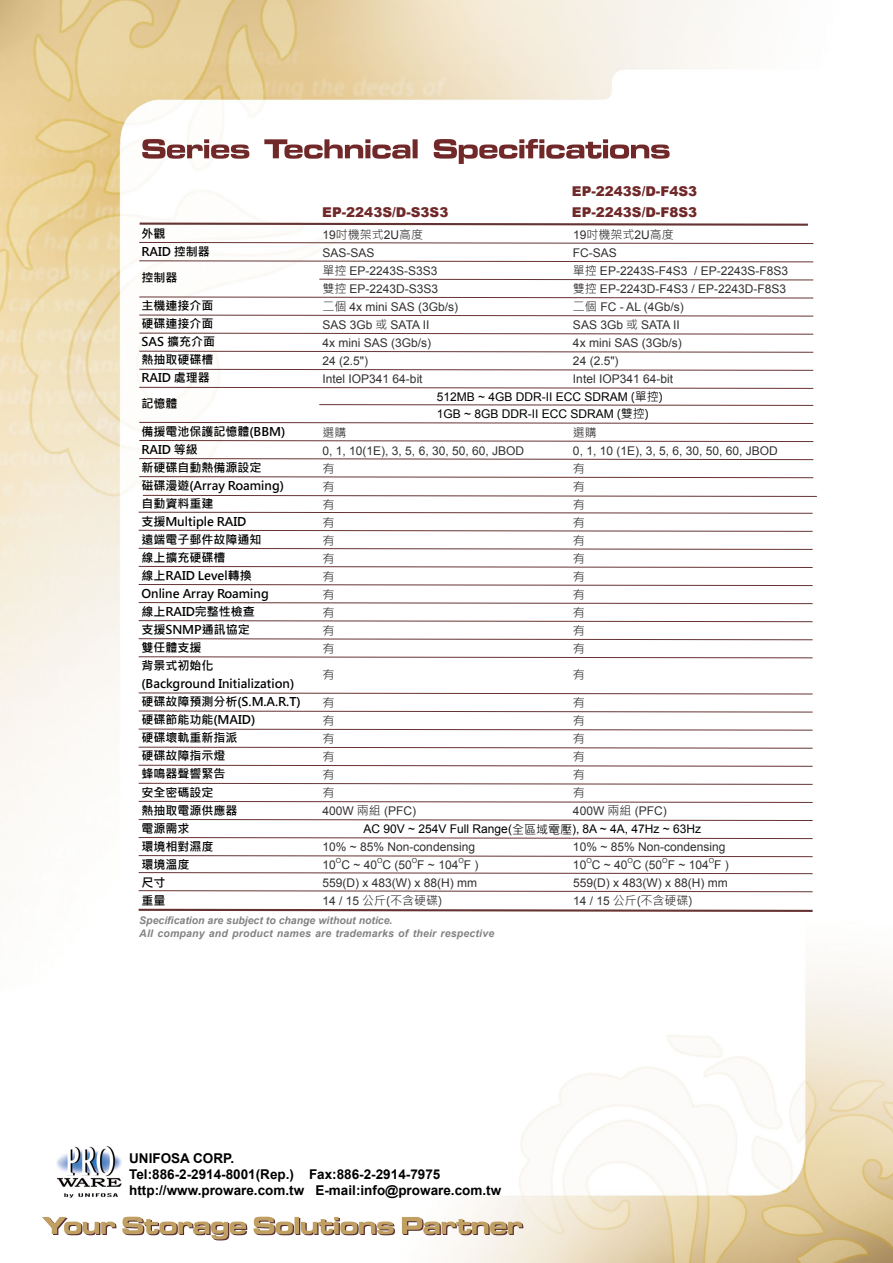
<style>
.page{position:relative;width:893px;height:1263px;background:#fff}
.page>*{position:absolute;margin:0;border:0;box-sizing:border-box;transform-origin:0 0}
.t1{font:700 13.5px/16.2px "Arial";color:#000}
.t2{font:900 13.5px/21.3px "Arial";color:#702829}
.t3{font:12px/18px "Arial";color:#33302f}
.t4{font:700 12px/18px "Microsoft Jheng Hei";color:#000}
.t5{font:12px/16.6px "Arial";color:#000}
.t6{font:12px/18px "Microsoft Jheng Hei";color:#33302f;text-align:justify}
.t7{font:italic 700 10.5px/12.6px "Arial";letter-spacing:.02em;color:#838281}
.t8{font:7.05px "Arial";color:#33302f}
.s1{font-family:"Arial"}
.s2{font-family:"Microsoft Jheng Hei"}
</style>
<div class="page">
<img style="left:0;top:0;width:893px;height:1263px">
<svg style="left:137px;top:221px;width:673px;height:6px"></svg>
<svg style="left:142px;top:139px;width:528px;height:25px"></svg>
<svg style="left:42px;top:1217px;width:481px;height:23px"></svg>
<svg style="left:138px;top:242px;width:676px;height:2px"></svg>
<svg style="left:138px;top:260px;width:676px;height:3px"></svg>
<svg style="left:318px;top:278px;width:496px;height:3px"></svg>
<svg style="left:138px;top:296px;width:676px;height:3px"></svg>
<svg style="left:138px;top:314px;width:676px;height:3px"></svg>
<svg style="left:138px;top:332px;width:676px;height:3px"></svg>
<svg style="left:138px;top:350px;width:676px;height:3px"></svg>
<svg style="left:138px;top:368px;width:676px;height:3px"></svg>
<svg style="left:138px;top:386px;width:676px;height:3px"></svg>
<svg style="left:318px;top:404px;width:496px;height:2px"></svg>
<svg style="left:138px;top:422px;width:676px;height:2px"></svg>
<svg style="left:138px;top:440px;width:676px;height:2px"></svg>
<svg style="left:138px;top:458px;width:676px;height:2px"></svg>
<svg style="left:138px;top:476px;width:676px;height:2px"></svg>
<svg style="left:138px;top:511px;width:675px;height:3px"></svg>
<svg style="left:138px;top:529px;width:675px;height:3px"></svg>
<svg style="left:138px;top:547px;width:675px;height:3px"></svg>
<svg style="left:138px;top:565px;width:675px;height:3px"></svg>
<svg style="left:138px;top:584px;width:675px;height:2px"></svg>
<svg style="left:138px;top:602px;width:675px;height:2px"></svg>
<svg style="left:138px;top:620px;width:675px;height:2px"></svg>
<svg style="left:138px;top:638px;width:675px;height:3px"></svg>
<svg style="left:138px;top:656px;width:675px;height:3px"></svg>
<svg style="left:138px;top:692px;width:675px;height:3px"></svg>
<svg style="left:138px;top:710px;width:675px;height:3px"></svg>
<svg style="left:138px;top:728px;width:675px;height:3px"></svg>
<svg style="left:138px;top:764px;width:675px;height:3px"></svg>
<svg style="left:138px;top:782px;width:675px;height:3px"></svg>
<svg style="left:138px;top:800px;width:675px;height:3px"></svg>
<svg style="left:138px;top:818px;width:675px;height:3px"></svg>
<svg style="left:138px;top:837px;width:675px;height:2px"></svg>
<svg style="left:138px;top:855px;width:675px;height:2px"></svg>
<svg style="left:138px;top:872px;width:675px;height:2px"></svg>
<svg style="left:138px;top:890px;width:675px;height:2px"></svg>
<svg style="left:138px;top:746px;width:675px;height:3px"></svg>
<svg style="left:137px;top:908px;width:678px;height:5px"></svg>
<svg style="left:142px;top:494px;width:676px;height:3px"></svg>
<img style="left:56px;top:1144px;width:67px;height:55px">
<p class="t2" style="left:322px;top:202px;width:128px">EP-2243S/D-S3S3</p>
<p class="t2" style="left:572px;top:180px;width:127px">EP-2243S/D-F4S3<br>EP-2243S/D-F8S3</p>
<p class="t4" style="left:141px;top:225px;width:70px">外觀<br>RAID 控制器</p>
<p class="t4" style="left:141px;top:268px;width:37px">控制器</p>
<p class="t4" style="left:141px;top:297px;width:75px">主機連接介面硬碟連接介面<br>SAS 擴充介面熱抽取硬碟槽<br>RAID 處理器</p>
<p class="t4" style="left:141px;top:394px;width:37px">記憶體</p>
<p class="t4" style="left:141px;top:423px;width:161px">備援電池保護記憶體(BBM)<br>RAID 等級<br>新硬碟自動熱備源設定<br>磁碟漫遊(Array Roaming)<br>自動資料重建<br>支援Multiple RAID<br>遠端電子郵件故障通知<br>線上擴充硬碟槽<br>線上RAID Level轉換<br>Online Array Roaming<br>線上RAID完整性檢查<br>支援SNMP通訊協定<br>雙任體支援<br>背景式初始化<br>(Background Initialization)硬碟故障預測分析(S.M.A.R.T)硬碟節能功能(MAID)<br>硬碟壞軌重新指派<br>硬碟故障指示燈<br>蜂鳴器聲響緊告<br>安全密碼設定<br>熱抽取電源供應器<br>電源需求<br>環境相對濕度<br>環境溫度<br>尺寸<br>重量</p>
<p class="t7" style="left:139px;top:915px;width:356px">Specification are subject to change without notice.<br>All company and product names are trademarks of their respective</p>
<p class="t6" style="left:573px;top:226px;width:102px"><span class="s1">19</span>吋機架式<span class="s1">2U</span>高度</p>
<p class="t3" style="left:573px;top:244px;width:217px">FC-SAS<br><span class="s2">單控</span> EP-2243S-F4S3 / EP-2243S-F8S3<span class="s2">雙控</span> EP-2243D-F4S3 / EP-2243D-F8S3<span class="s2">二個</span> FC - AL (4Gb/s)<br>SAS 3Gb <span class="s2">或</span> SATA II<br>4x mini SAS (3Gb/s)<br>24 (2.5")<br>Intel IOP341 64-bit</p>
<p class="t6" style="left:323px;top:226px;width:102px"><span class="s1">19</span>吋機架式<span class="s1">2U</span>高度</p>
<p class="t3" style="left:323px;top:244px;width:137px">SAS-SAS<br><span class="s2">單控</span> EP-2243S-S3S3<br><span class="s2">雙控</span> EP-2243D-S3S3<br><span class="s2">二個</span> 4x mini SAS (3Gb/s)<br>SAS 3Gb <span class="s2">或</span> SATA II<br>4x mini SAS (3Gb/s)<br>24 (2.5")<br>Intel IOP341 64-bit</p>
<p class="t5" style="left:437px;top:389px;width:227px">512MB ~ 4GB DDR-II ECC SDRAM <span class="s2">(單控)<br></span>1GB ~ 8GB DDR-II ECC SDRAM <span class="s2">(雙控)</span></p>
<p class="t6" style="left:573px;top:424px;width:25px">選購</p>
<p class="t3" style="left:573px;top:442px;width:206px">0, 1, 10 (1E), 3, 5, 6, 30, 50, 60, JBOD</p>
<p class="t6" style="left:573px;top:460px;width:13px">有有有有有有有有有有有</p>
<p class="t6" style="left:573px;top:665px;width:13px">有</p>
<p class="t6" style="left:573px;top:694px;width:13px">有有有有有有</p>
<p class="t3" style="left:573px;top:802px;width:95px">400W <span class="s2">兩組</span> (PFC)</p>
<p class="t3" style="left:573px;top:838px;width:154px">10% ~ 85% Non-condensing<br>10</p>
<p class="t6" style="left:323px;top:424px;width:25px">選購</p>
<p class="t3" style="left:323px;top:442px;width:203px">0, 1, 10(1E), 3, 5, 6, 30, 50, 60, JBOD</p>
<p class="t6" style="left:323px;top:460px;width:13px">有有有有有有有有有有有</p>
<p class="t6" style="left:323px;top:665px;width:13px">有</p>
<p class="t6" style="left:323px;top:694px;width:13px">有有有有有有</p>
<p class="t3" style="left:323px;top:802px;width:95px">400W <span class="s2">兩組</span> (PFC)</p>
<p class="t3" style="left:323px;top:838px;width:154px">10% ~ 85% Non-condensing<br>10</p>
<p class="t5" style="left:364px;top:821px;width:339px">AC 90V ~ 254V Full Range(<span class="s2">全區域電壓</span>), 8A ~ 4A, 47Hz ~ 63Hz</p>
<p class="t8" style="left:586px;top:856px;width:7px">O</p>
<p class="t3" style="left:592px;top:856px;width:37px">C ~ 40</p>
<p class="t8" style="left:627px;top:856px;width:7px">O</p>
<p class="t3" style="left:633px;top:856px;width:31px">C (50</p>
<p class="t8" style="left:662px;top:856px;width:7px">O</p>
<p class="t3" style="left:668px;top:856px;width:43px">F ~ 104</p>
<p class="t8" style="left:709px;top:856px;width:7px">O</p>
<p class="t8" style="left:336px;top:856px;width:7px">O</p>
<p class="t3" style="left:341px;top:856px;width:37px">C ~ 40</p>
<p class="t8" style="left:377px;top:856px;width:7px">O</p>
<p class="t3" style="left:383px;top:856px;width:31px">C (50</p>
<p class="t8" style="left:412px;top:856px;width:7px">O</p>
<p class="t3" style="left:417px;top:856px;width:43px">F ~ 104</p>
<p class="t8" style="left:458px;top:856px;width:7px">O</p>
<p class="t3" style="left:573px;top:856px;width:157px;text-align:right">F )<br>559(D) x 483(W) x 88(H) mm</p>
<p class="t6" style="left:573px;top:892px;width:121px"><span class="s1">14 / 15</span> 公斤(不含硬碟)</p>
<p class="t3" style="left:323px;top:856px;width:157px;text-align:right">F )<br>559(D) x 483(W) x 88(H) mm</p>
<p class="t6" style="left:323px;top:892px;width:121px"><span class="s1">14 / 15</span> 公斤(不含硬碟)</p>
<p class="t1" style="left:129px;top:1151px;width:373px">UNIFOSA CORP.<br>Tel:886-2-2914-8001(Rep.) Fax:886-2-2914-7975 http://www.proware.com.tw E-mail:info@proware.com.tw</p>
</div>
